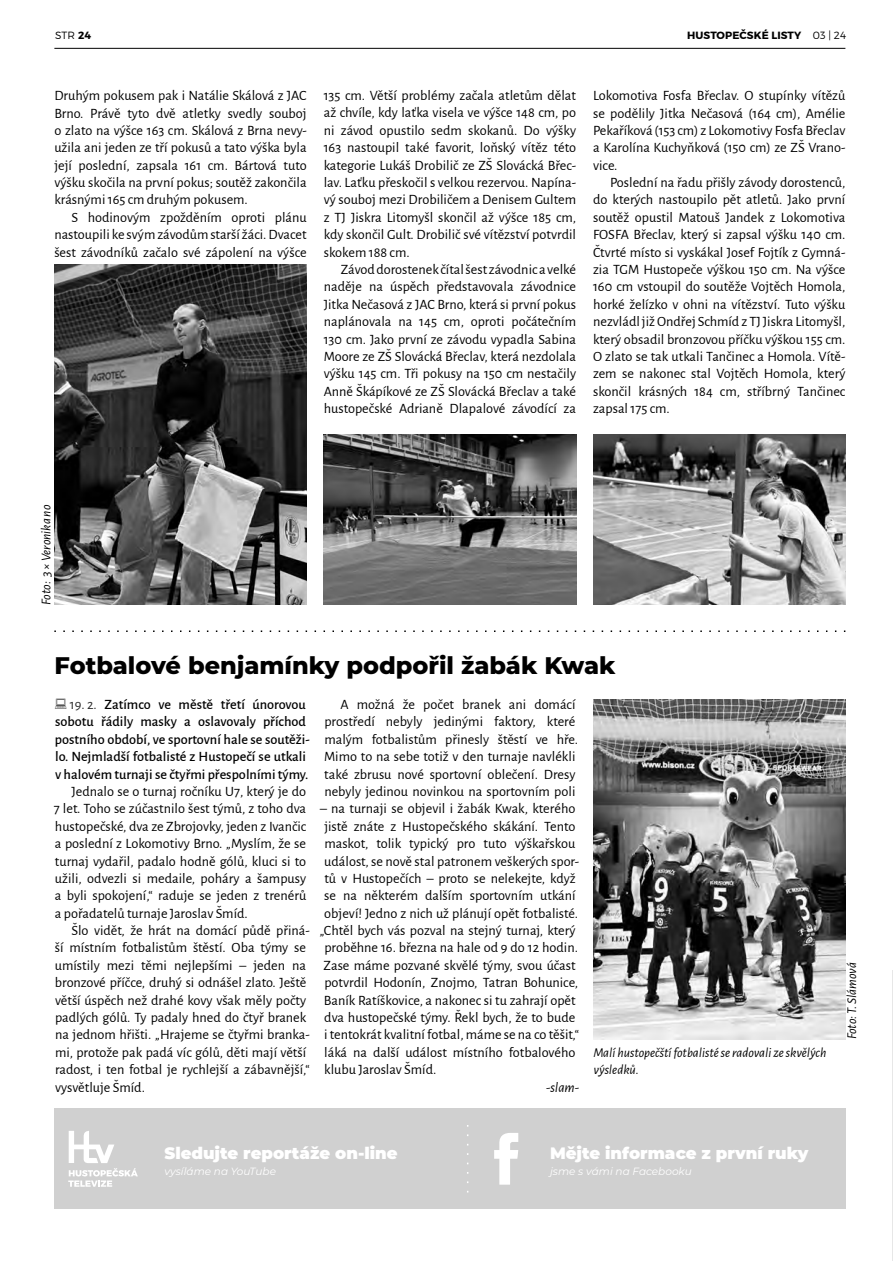
<style>
.page{position:relative;width:893px;height:1264px;background:#fff}
.page>*{position:absolute;margin:0;border:0;box-sizing:border-box;transform-origin:0 0}
.t1{font:800 24px "Montserrat";color:#000}
.t2{font:900 16.5px "Montserrat";color:#fff}
.t3{font:14.25px/17.4px "Alegreya Sans";color:#000;text-align:justify}
.t4{font:500 14.25px/17.4px "Alegreya Sans";color:#000}
.t5{font:italic 14.25px "Alegreya Sans";color:#000}
.t6{font:italic 13.5px/17.4px "Alegreya Sans";color:#000}
.t7{font:italic 10.5px "Montserrat";color:#fff}
.t8{font:700 10.5px "Montserrat";letter-spacing:.01em;color:#000}
.t9{font:300 10.5px "Montserrat";color:#000}
.s1{font-weight:700}
.s2{font-weight:300}
.s3{font-weight:400;color:#2b2b2b}
</style>
<div class="page">
<hr style="left:54px;top:48px;width:791px;height:1px;background:#000">
<div style="left:54px;top:1108px;width:791px;height:100px;background:#d0d0d0"></div>
<svg style="left:467px;top:1125px;width:1px;height:67px"></svg>
<svg style="left:494px;top:1133px;width:24px;height:51px"></svg>
<svg style="left:68px;top:1131px;width:70px;height:55px"></svg>
<svg style="left:54px;top:630px;width:791px;height:2px"></svg>
<img style="left:593px;top:699px;width:252px;height:340px">
<hr style="left:892px;top:970px;width:1px;height:290px;background:#e7e7e7">
<img style="left:55px;top:264px;width:252px;height:340px">
<img style="left:324px;top:435px;width:252px;height:170px">
<img style="left:593px;top:435px;width:252px;height:170px">
<p class="t9" style="left:55px;top:29px;width:37px">STR <span class="s1">24</span></p>
<p class="t8" style="left:687px;top:29px;width:160px">HUSTOPEČSKÉ LISTY <span class="s2">03 | 24</span></p>
<p class="t3" style="left:54px;top:87px;width:254px">Druhým pokusem pak i Natálie Skálová z JAC Brno. Právě tyto dvě atletky svedly souboj o zlato na výšce 163 cm. Skálová z Brna nevy&shy;užila ani jeden ze tří pokusů a tato výška byla její poslední, zapsala 161 cm. Bártová tuto výšku skočila na první pokus; soutěž zakončila krásnými 165 cm druhým pokusem.</p>
<p class="t3" style="left:54px;top:209px;width:254px;text-indent:17px">S hodinovým zpožděním oproti plánu nastoupili ke svým závodům starší žáci. Dvacet šest závodníků začalo své zápolení na výšce</p>
<p class="t3" style="left:324px;top:87px;width:254px">135 cm. Větší problémy začala atletům dělat až chvíle, kdy laťka visela ve výšce 148 cm, po ni závod opustilo sedm skokanů. Do výšky 163 nastoupil také favorit, loňský vítěz této kategorie Lukáš Drobilič ze ZŠ Slovácká Břec&shy;lav. Laťku přeskočil s velkou rezervou. Napína&shy;vý souboj mezi Drobiličem a Denisem Gultem z TJ Jiskra Litomyšl skončil až výšce 185 cm, kdy skončil Gult. Drobilič své vítězství potvrdil skokem 188 cm.</p>
<p class="t3" style="left:324px;top:261px;width:254px;text-indent:17px">Závod dorostenek čítal šest závodnic a velké naděje na úspěch představovala závodnice Jitka Nečasová z JAC Brno, která si první pokus naplánovala na 145 cm, oproti počátečním 130 cm. Jako první ze závodu vypadla Sabina Moore ze ZŠ Slovácká Břeclav, která nezdolala výšku 145 cm. Tři pokusy na 150 cm nestačily Anně Škápíkové ze ZŠ Slovácká Břeclav a také hustopečské Adrianě Dlapalové závodící za</p>
<p class="t3" style="left:593px;top:87px;width:254px">Lokomotiva Fosfa Břeclav. O stupínky vítězů se podělily Jitka Nečasová (164 cm), Amélie Pekaříková (153 cm) z Lokomotivy Fosfa Břeclav a Karolína Kuchyňková (150 cm) ze ZŠ Vrano&shy;vice.</p>
<p class="t3" style="left:593px;top:174px;width:254px;text-indent:17px">Poslední na řadu přišly závody dorostenců, do kterých nastoupilo pět atletů. Jako první soutěž opustil Matouš Jandek z Lokomotiva FOSFA Břeclav, který si zapsal výšku 140 cm.<br>Čtvrté místo si vyskákal Josef Fojtík z Gymná&shy;zia TGM Hustopeče výškou 150 cm. Na výšce 160 cm vstoupil do soutěže Vojtěch Homola, horké želízko v ohni na vítězství. Tuto výšku nezvládl již Ondřej Schmíd z TJ Jiskra Litomyšl, který obsadil bronzovou příčku výškou 155 cm.<br>O zlato se tak utkali Tančinec a Homola. Vítě&shy;zem se nakonec stal Vojtěch Homola, který skončil krásných 184 cm, stříbrný Tančinec zapsal 175 cm.</p>
<p class="t6" style="left:38px;top:605px;width:102px;rotate:-90deg">Foto: 3 × Veronika no</p>
<h1 class="t1" style="left:55px;top:656px;width:562px">Fotbalové benjamínky podpořil žabák Kwak</h1>
<p class="t4" style="left:55px;top:696px;width:256px;text-indent:15px"><span class="s3">19. 2.</span> Zatímco ve městě třetí únorovou sobotu řádily masky a oslavovaly příchod postního období, ve sportovní hale se soutěži&shy;lo. Nejmladší fotbalisté z Hustopečí se utkali v halovém turnaji se čtyřmi přespolními týmy.</p>
<p class="t3" style="left:54px;top:783px;width:254px;text-indent:18px">Jednalo se o turnaj ročníku U7, který je do 7 let. Toho se zúčastnilo šest týmů, z toho dva hustopečské, dva ze Zbrojovky, jeden z Ivančic a poslední z Lokomotivy Brno. „Myslím, že se turnaj vydařil, padalo hodně gólů, kluci si to užili, odvezli si medaile, poháry a šampusy a byli spokojení,“ raduje se jeden z trenérů a pořadatelů turnaje Jaroslav Šmíd.</p>
<p class="t3" style="left:55px;top:922px;width:256px;text-align:left;text-indent:17px">Šlo vidět, že hrát na domácí půdě přiná&shy;ší místním fotbalistům štěstí. Oba týmy se umístily mezi těmi nejlepšími – jeden na bronzové příčce, druhý si odnášel zlato. Ještě větší úspěch než drahé kovy však měly počty padlých gólů. Ty padaly hned do čtyř branek na jednom hřišti. „Hrajeme se čtyřmi branka&shy;mi, protože pak padá víc gólů, děti mají větší radost, i ten fotbal je rychlejší a zábavnější,“ vysvětluje Šmíd.</p>
<p class="t3" style="left:324px;top:696px;width:255px;text-align:left;text-indent:16px">A možná že počet branek ani domácí prostředí nebyly jedinými faktory, které malým fotbalistům přinesly štěstí ve hře.<br>Mimo to na sebe totiž v den turnaje navlékli také zbrusu nové sportovní oblečení. Dresy nebyly jedinou novinkou na sportovním poli</p>
<p class="t3" style="left:320px;top:800px;width:257px">– na turnaji se objevil i žabák Kwak, kterého</p>
<p class="t3" style="left:324px;top:817px;width:252px">jistě znáte z Hustopečského skákání. Tento</p>
<p class="t3" style="left:324px;top:835px;width:252px">maskot, tolik typický pro tuto výškařskou</p>
<p class="t3" style="left:324px;top:852px;width:256px">událost, se nově stal patronem veškerých spor-</p>
<p class="t3" style="left:324px;top:870px;width:253px">tů v Hustopečích – proto se nelekejte, když</p>
<p class="t3" style="left:324px;top:887px;width:253px">se na některém dalším sportovním utkání</p>
<p class="t3" style="left:324px;top:904px;width:255px">objeví! Jedno z nich už plánují opět fotbalisté.</p>
<p class="t3" style="left:319px;top:922px;width:258px">„Chtěl bych vás pozval na stejný turnaj, který</p>
<p class="t3" style="left:324px;top:939px;width:255px">proběhne 16. března na hale od 9 do 12 hodin.</p>
<p class="t3" style="left:324px;top:957px;width:254px">Zase máme pozvané skvělé týmy, svou účast</p>
<p class="t3" style="left:324px;top:974px;width:255px">potvrdil Hodonín, Znojmo, Tatran Bohunice,</p>
<p class="t3" style="left:324px;top:991px;width:253px">Baník Ratíškovice, a nakonec si tu zahrají opět</p>
<p class="t3" style="left:324px;top:1009px;width:253px">dva hustopečské týmy. Řekl bych, že to bude</p>
<p class="t3" style="left:324px;top:1026px;width:256px">i tentokrát kvalitní fotbal, máme se na co těšit,“</p>
<p class="t3" style="left:324px;top:1043px;width:253px">láká na další událost místního fotbalového</p>
<p class="t3" style="left:324px;top:1061px;width:114px">klubu Jaroslav Šmíd.</p>
<p class="t5" style="left:546px;top:1078px;width:35px">-slam-</p>
<p class="t6" style="left:593px;top:1044px;width:234px">Malí hustopečští fotbalisté se radovali ze skvělých výsledků.</p>
<p class="t2" style="left:164px;top:1143px;width:235px">Sledujte reportáže on-line</p>
<p class="t7" style="left:164px;top:1165px;width:113px">vysíláme na YouTube</p>
<p class="t2" style="left:550px;top:1143px;width:260px">Mějte informace z první ruky</p>
<p class="t7" style="left:550px;top:1165px;width:143px">jsme s vámi na Facebooku</p>
<p class="t6" style="left:843px;top:1039px;width:79px;rotate:-90deg">Foto: T. Slámová</p>
</div>
